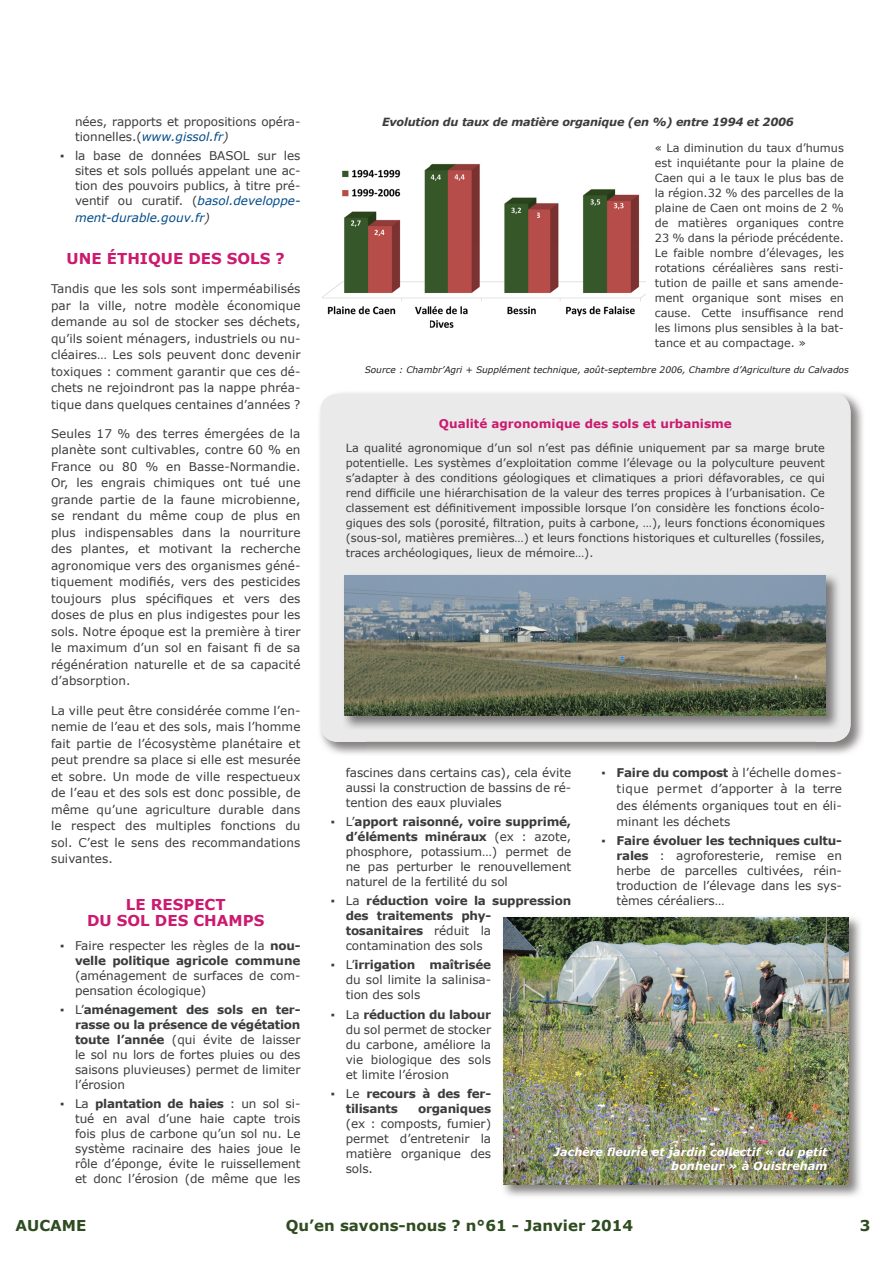
<style>
.page{position:relative;width:893px;height:1263px;background:#fff}
.page>*{position:absolute;margin:0;border:0;box-sizing:border-box;transform-origin:0 0}
.t1{font:700 15px/16.5px "Verdana";color:#cb1a6f;text-align:center}
.t2{font:700 15px "Verdana";color:#2f4c21}
.t3{font:12px/15px "Verdana";letter-spacing:-.005em;color:#3b3c3c;text-align:justify}
.t4{font:700 12px/15px "Verdana";letter-spacing:-.02em;color:#3b3c3c}
.t5{font:700 12px "Verdana";color:#cb1a6f}
.t6{font:italic 12px "Verdana";color:#004b88}
.t7{font:11.25px/15px "Verdana";color:#3b3c3c;text-align:justify}
.t8{font:italic 700 11.25px/13.5px "Verdana";letter-spacing:.005em;color:#fff;text-align:right}
.t9{font:italic 700 11.25px "Verdana";letter-spacing:-.02em;color:#3b3c3c}
.t10{font:italic 9px "Verdana";color:#231f20}
.s1{font-style:italic;color:#004b88}
.s2{font-style:italic}
.s3{color:#3b3c3c}
.s4{font-weight:400}
.s5{font-weight:700}
</style>
<div class="page">
<img style="left:503px;top:917px;width:358px;height:280px">
<img style="left:504px;top:917px;width:344px;height:267px">
<img style="left:319px;top:392px;width:544px;height:50px">
<img style="left:319px;top:442px;width:48px;height:312px">
<img style="left:816px;top:442px;width:47px;height:312px">
<div style="left:320px;top:393px;width:530px;height:349px;background:#e9eae9;border-radius:18px"></div>
<img style="left:344px;top:575px;width:494px;height:153px">
<img style="left:345px;top:575px;width:481px;height:141px">
<img style="left:323px;top:163px;width:323px;height:165px">
<p class="t3" style="left:75px;top:114px;width:227px">nées, rapports et propositions opéra&shy;tionnelles.(<span class="s1">www.gissol.fr</span><span class="s2">)</span></p>
<p class="t3" style="left:75px;top:148px;width:227px;text-indent:-15px">▪ la base de données BASOL sur les sites et sols pollués appelant une ac&shy;tion des pouvoirs publics, à titre pré&shy;ventif ou curatif. (<span class="s1">basol.developpe-</span></p>
<p class="t6" style="left:75px;top:209px;width:136px">ment-durable.gouv.fr<span class="s3">)</span></p>
<p class="t1" style="left:67px;top:250px;width:220px">UNE ÉTHIQUE DES SOLS ?</p>
<p class="t3" style="left:51px;top:280px;width:251px;line-height:16.5px">Tandis que les sols sont imperméabilisés par la ville, notre modèle économique demande au sol de stocker ses déchets, qu’ils soient ménagers, industriels ou nu&shy;cléaires… Les sols peuvent donc devenir toxiques : comment garantir que ces dé&shy;chets ne rejoindront pas la nappe phréa&shy;tique dans quelques centaines d’années ?</p>
<p class="t3" style="left:51px;top:425px;width:251px;line-height:16.5px">Seules 17 % des terres émergées de la planète sont cultivables, contre 60 % en France ou 80 % en Basse-Normandie.<br>Or, les engrais chimiques ont tué une grande partie de la faune microbienne, se rendant du même coup de plus en plus indispensables dans la nourriture des plantes, et motivant la recherche agronomique vers des organismes géné&shy;tiquement modifiés, vers des pesticides toujours plus spécifiques et vers des doses de plus en plus indigestes pour les sols. Notre époque est la première à tirer le maximum d’un sol en faisant fi de sa régénération naturelle et de sa capacité d’absorption.</p>
<p class="t3" style="left:51px;top:702px;width:251px;line-height:16.5px">La ville peut être considérée comme l’en&shy;nemie de l’eau et des sols, mais l’homme fait partie de l’écosystème planétaire et peut prendre sa place si elle est mesurée et sobre. Un mode de ville respectueux de l’eau et des sols est donc possible, de même qu’une agriculture durable dans le respect des multiples fonctions du sol. C’est le sens des recommandations suivantes.</p>
<p class="t1" style="left:87px;top:895px;width:179px">LE RESPECT<br>DU SOL DES CHAMPS</p>
<p class="t4" style="left:60px;top:937px;width:242px;text-align:right"><span class="s4">▪ Faire respecter les règles de la</span> nou&shy;velle politique agricole commune</p>
<p class="t3" style="left:75px;top:967px;width:227px">(aménagement de surfaces de com&shy;pensation écologique)</p>
<p class="t3" style="left:75px;top:1002px;width:227px;text-indent:-15px">▪ L’<span class="s5">aménagement des sols en ter&shy;rasse ou la présence de végétation toute l’année</span> (qui évite de laisser le sol nu lors de fortes pluies ou des saisons pluvieuses) permet de limiter l’érosion</p>
<p class="t3" style="left:75px;top:1096px;width:227px;text-indent:-15px">▪ La <span class="s5">plantation de haies</span> : un sol si&shy;tué en aval d’une haie capte trois fois plus de carbone qu’un sol nu. Le système racinaire des haies joue le rôle d’éponge, évite le ruissellement et donc l’érosion (de même que les</p>
<p class="t9" style="left:382px;top:114px;width:413px">Evolution du taux de matière organique (en %) entre 1994 et 2006</p>
<p class="t7" style="left:655px;top:140px;width:191px">« La diminution du taux d’humus est inquiétante pour la plaine de Caen qui a le taux le plus bas de la région.32 % des parcelles de la plaine de Caen ont moins de 2 % de matières organiques contre 23 % dans la période précédente.<br>Le faible nombre d’élevages, les rotations céréalières sans resti&shy;tution de paille et sans amende&shy;ment organique sont mises en cause. Cette insuffisance rend les limons plus sensibles à la bat&shy;tance et au compactage. »</p>
<p class="t10" style="left:365px;top:363px;width:486px">Source : Chambr’Agri + Supplément technique, août-septembre 2006, Chambre d’Agriculture du Calvados</p>
<p class="t5" style="left:439px;top:415px;width:294px">Qualité agronomique des sols et urbanisme</p>
<p class="t7" style="left:346px;top:440px;width:481px">La qualité agronomique d’un sol n’est pas définie uniquement par sa marge brute potentielle. Les systèmes d’exploitation comme l’élevage ou la polyculture peuvent s’adapter à des conditions géologiques et climatiques a priori défavorables, ce qui rend difficile une hiérarchisation de la valeur des terres propices à l’urbanisation. Ce classement est définitivement impossible lorsque l’on considère les fonctions écolo&shy;giques des sols (porosité, filtration, puits à carbone, …), leurs fonctions économiques (sous-sol, matières premières…) et leurs fonctions historiques et culturelles (fossiles, traces archéologiques, lieux de mémoire…).</p>
<p class="t3" style="left:616px;top:764px;width:227px;line-height:16.5px;text-indent:-15px">▪ <span class="s5">Faire du compost</span> à l’échelle domes&shy;tique permet d’apporter à la terre des éléments organiques tout en éli&shy;minant les déchets</p>
<p class="t3" style="left:616px;top:833px;width:227px;text-indent:-15px">▪ <span class="s5">Faire évoluer les techniques cultu&shy;rales</span> : agroforesterie, remise en herbe de parcelles cultivées, réin&shy;troduction de l’élevage dans les sys&shy;tèmes céréaliers…</p>
<p class="t3" style="left:346px;top:764px;width:227px">fascines dans certains cas), cela évite aussi la construction de bassins de ré&shy;tention des eaux pluviales</p>
<p class="t3" style="left:346px;top:814px;width:227px;text-indent:-15px">▪ L’<span class="s5">apport raisonné, voire supprimé, d’éléments minéraux</span> (ex : azote, phosphore, potassium…) permet de ne pas perturber le renouvellement naturel de la fertilité du sol</p>
<p class="t4" style="left:346px;top:893px;width:227px;text-indent:-15px"><span class="s4">▪ La</span> réduction voire la suppression des traitements phy&shy;tosanitaires <span class="s4">réduit la contamination des sols</span></p>
<p class="t3" style="left:346px;top:957px;width:147px;text-indent:-15px">▪ L’<span class="s5">irrigation maîtrisée </span>du sol limite la salinisa&shy;tion des sols</p>
<p class="t3" style="left:346px;top:1006px;width:147px;text-indent:-15px">▪ La <span class="s5">réduction du labour </span>du sol permet de stocker du carbone, améliore la vie biologique des sols et limite l’érosion</p>
<p class="t4" style="left:346px;top:1086px;width:147px;text-indent:-15px"><span class="s4">▪ Le</span> recours à des fer&shy;tilisants</p>
<p class="t4" style="left:418px;top:1101px;width:75px">organiques</p>
<p class="t3" style="left:346px;top:1116px;width:147px">(ex : composts, fumier) permet d’entretenir la matière organique des sols.</p>
<p class="t8" style="left:554px;top:1145px;width:275px">Jachère fleurie et jardin collectif « du petit bonheur » à Ouistreham</p>
<p class="t2" style="left:16px;top:1215px;width:72px">AUCAME</p>
<p class="t2" style="left:286px;top:1215px;width:349px">Qu’en savons-nous ? n°61 - Janvier 2014</p>
<p class="t2" style="left:860px;top:1215px;width:12px">3</p>
</div>
